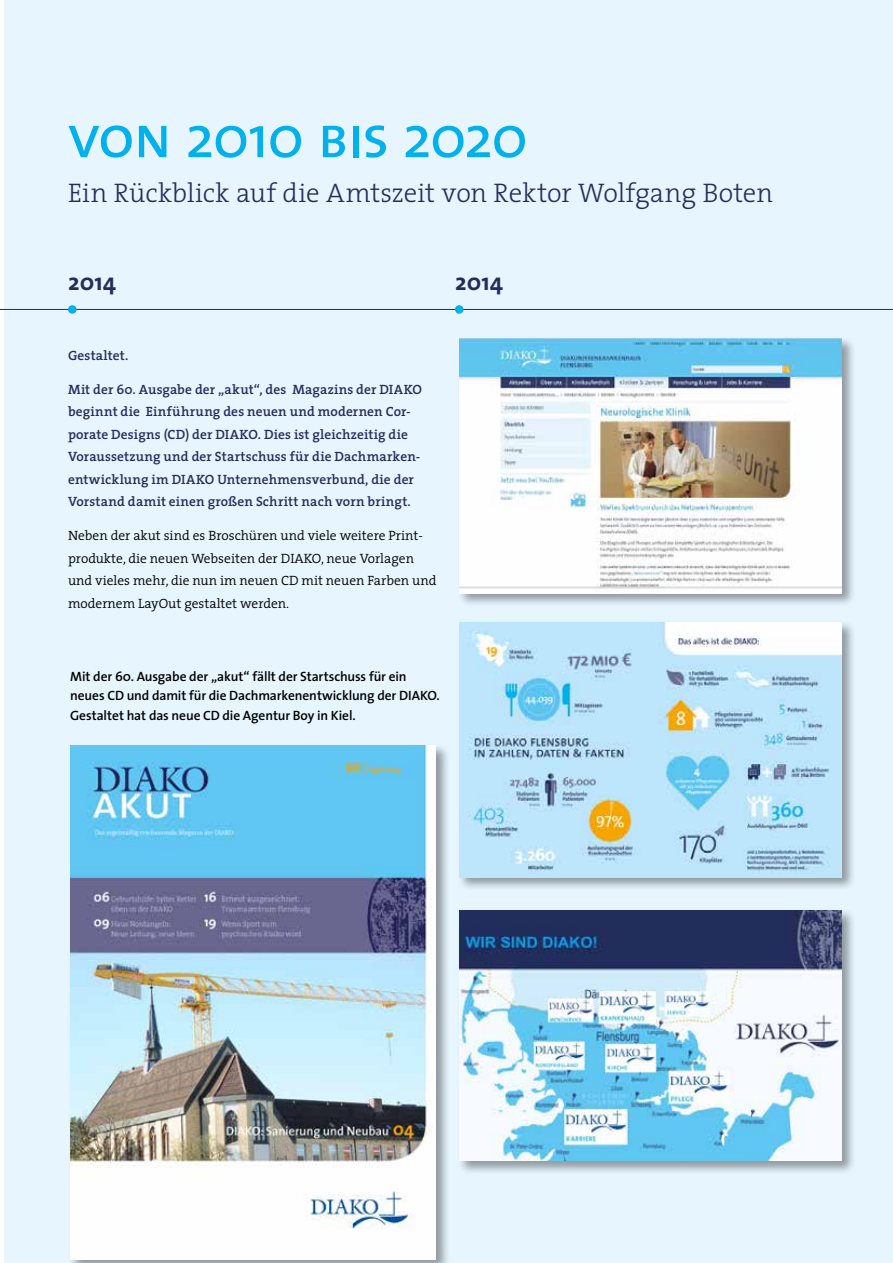
<style>
.page{position:relative;width:893px;height:1263px;background:#fff}
.page>*{position:absolute;margin:0;border:0;box-sizing:border-box;transform-origin:0 0}
.t1{font:60px "The Sans";letter-spacing:-.025em;color:#00b1eb}
.t2{font:300 27px "The Serif";letter-spacing:-.005em;color:#232d5b}
.t3{font:700 24px "The Sans";letter-spacing:.01em;color:#232d5b}
.t4{font:600 13.5px/22.5px "The Serif";letter-spacing:.005em;color:#232d5b}
.t5{font:300 13.5px/22.5px "The Serif";color:#000}
.t6{font:600 13.5px/19.5px "The Sans";letter-spacing:-.01em;color:#000}
.s1{font-family:"The Sans Regular Caps"}
</style>
<div class="page">
<div style="left:4px;top:0;width:889px;height:1263px;background:#e6f5fe"></div>
<hr style="left:0;top:309px;width:893px;height:1px;background:#232d5b">
<div style="left:68px;top:305px;width:9px;height:9px;background:#00b1eb;border-radius:50%"></div>
<div style="left:455px;top:305px;width:8px;height:9px;background:#00b1eb;border-radius:50%"></div>
<div style="left:457px;top:336px;width:399px;height:271px;background:#000;opacity:.38"></div>
<img style="left:459px;top:338px;width:383px;height:255px">
<div style="left:68px;top:743px;width:382px;height:520px;background:#000;opacity:.38"></div>
<img style="left:70px;top:745px;width:366px;height:514px">
<div style="left:457px;top:620px;width:399px;height:272px;background:#000;opacity:.38"></div>
<img style="left:459px;top:622px;width:383px;height:255px">
<div style="left:457px;top:908px;width:399px;height:267px;background:#000;opacity:.38"></div>
<img style="left:459px;top:910px;width:383px;height:251px">
<h1 class="t1" style="left:68px;top:87px;width:461px"><span class="s1">von</span> 2010 <span class="s1">bis</span> 2020</h1>
<h2 class="t2" style="left:68px;top:171px;width:707px">Ein Rückblick auf die Amtszeit von Rektor Wolfgang Boten</h2>
<h3 class="t3" style="left:68px;top:262px;width:50px">2014</h3>
<h3 class="t3" style="left:455px;top:262px;width:50px">2014</h3>
<p class="t4" style="left:68px;top:344px;width:62px">Gestaltet.</p>
<p class="t4" style="left:68px;top:378px;width:356px">Mit der 60. Ausgabe der „akut“, des Magazins der DIAKO beginnt die Einführung des neuen und modernen Cor&shy;porate Designs (CD) der DIAKO. Dies ist gleichzeitig die Voraussetzung und der Startschuss für die Dachmarken&shy;entwicklung im DIAKO Unternehmensverbund, die der Vorstand damit einen großen Schritt nach vorn bringt.</p>
<p class="t5" style="left:68px;top:524px;width:370px">Neben der akut sind es Broschüren und viele weitere Print&shy;produkte, die neuen Webseiten der DIAKO, neue Vorlagen und vieles mehr, die nun im neuen CD mit neuen Farben und modernem LayOut gestaltet werden.</p>
<p class="t6" style="left:70px;top:666px;width:371px">Mit der 60. Ausgabe der „akut“ fällt der Startschuss für ein neues CD und damit für die Dachmarkenentwicklung der DIAKO.<br>Gestaltet hat das neue CD die Agentur Boy in Kiel.</p>
</div>
